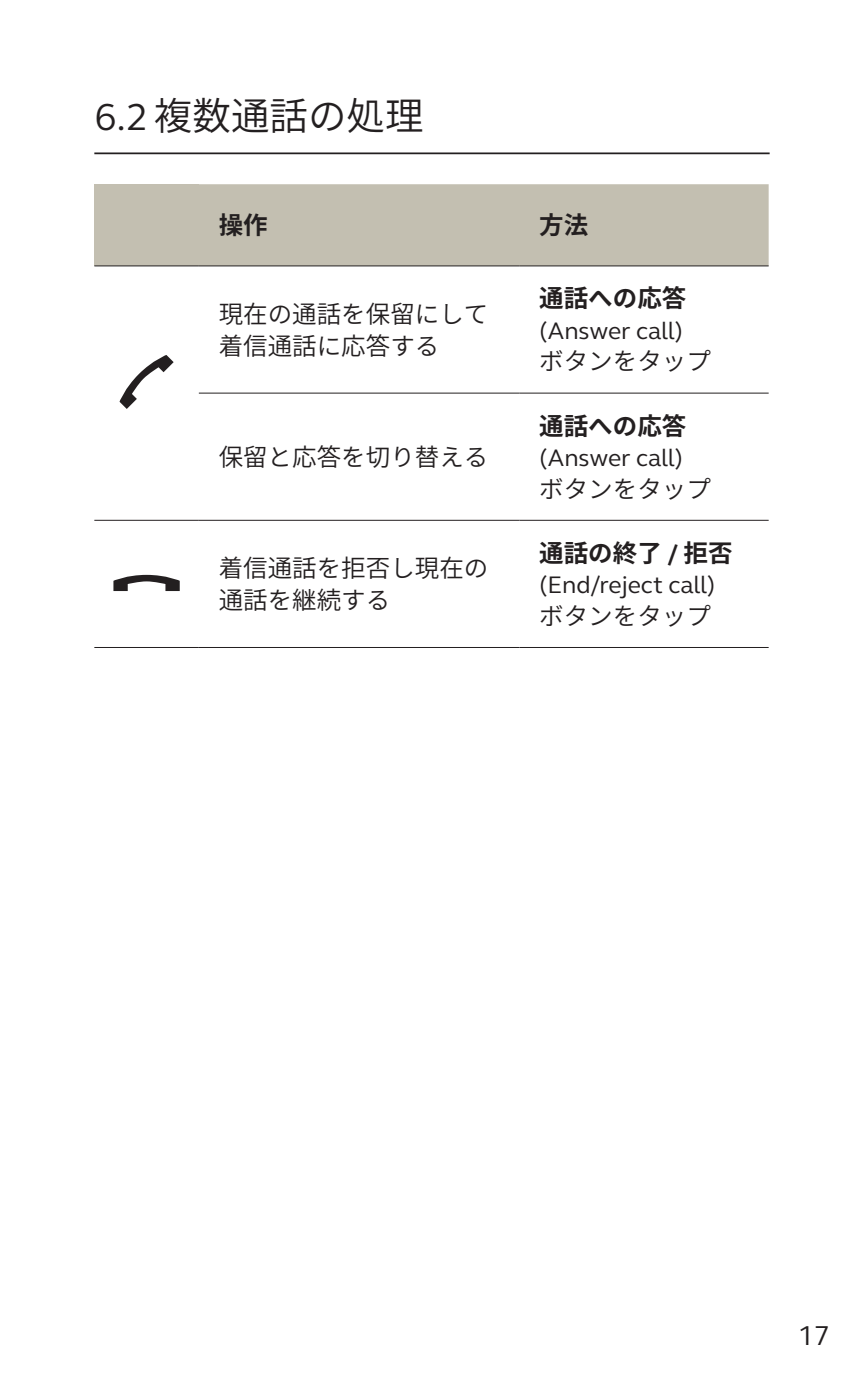
<style>
.page{position:relative;width:864px;height:1389px;background:#fff}
.page>*{position:absolute;margin:0;border:0;box-sizing:border-box;transform-origin:0 0}
.t1{font:38.5px "Source Han Sans";color:#231f20}
.t2{font:28px "GN Elliot";color:#231f20}
.Table_text{font:24.5px/31.5px "GN Elliot";color:#231f20}
.Table_text-2{font:24.5px/31.5px "Source Han Sans";color:#231f20}
.Table_heading{font:700 24.5px "Source Han Sans";color:#231f20}
.s1{font-family:"GN Elliot"}
.s2{font-family:"Source Han Sans";font-weight:700}
.s3{font-family:"Source Han Sans"}
.s4{font-weight:700}
</style>
<div class="page">
<hr style="left:94px;top:152px;width:675px;height:2px;background:#231f20">
<div style="left:94px;top:184px;width:105px;height:82px;background:#c3bfb1"></div>
<div style="left:199px;top:184px;width:569px;height:81px;background:#c3bfb1"></div>
<hr style="left:94px;top:647px;width:105px;height:1px;background:#231f20">
<hr style="left:94px;top:265px;width:105px;height:2px;background:#231f20">
<hr style="left:94px;top:520px;width:105px;height:1px;background:#231f20">
<hr style="left:199px;top:265px;width:320px;height:2px;background:#231f20">
<hr style="left:519px;top:265px;width:249px;height:2px;background:#231f20">
<hr style="left:199px;top:393px;width:320px;height:1px;background:#231f20">
<hr style="left:519px;top:393px;width:249px;height:1px;background:#231f20">
<hr style="left:199px;top:520px;width:320px;height:1px;background:#231f20">
<hr style="left:519px;top:520px;width:249px;height:1px;background:#231f20">
<hr style="left:199px;top:647px;width:320px;height:1px;background:#231f20">
<hr style="left:519px;top:647px;width:249px;height:1px;background:#231f20">
<svg style="left:119px;top:355px;width:54px;height:54px"></svg>
<svg style="left:113px;top:575px;width:67px;height:16px"></svg>
<p class="t1" style="left:94px;top:94px;width:331px"><span class="s1">6.2</span> 複数通話の処理</p>
<p class="Table_heading" style="left:218px;top:212px;width:50px">操作</p>
<p class="Table_heading" style="left:539px;top:212px;width:50px">方法</p>
<p class="Table_text-2" style="left:218px;top:299px;width:271px">現在の通話を保留にして着信通話に応答する</p>
<p class="Table_text-2" style="left:218px;top:442px;width:271px">保留と応答を切り替える</p>
<p class="Table_text-2" style="left:218px;top:553px;width:271px">着信通話を拒否し現在の通話を継続する</p>
<p class="Table_text" style="left:539px;top:283px;width:173px"><span class="s2">通話への応答</span>(Answer call)<span class="s3">ボタンをタップ</span></p>
<p class="Table_text" style="left:539px;top:410px;width:173px"><span class="s2">通話への応答</span>(Answer call)<span class="s3">ボタンをタップ</span></p>
<p class="Table_text" style="left:539px;top:537px;width:195px"><span class="s2">通話の終了</span> <span class="s4">/</span> <span class="s2">拒否</span>(End/reject call)<span class="s3">ボタンをタップ</span></p>
<p class="t2" style="left:797px;top:1317px;width:34px">17</p>
</div>
